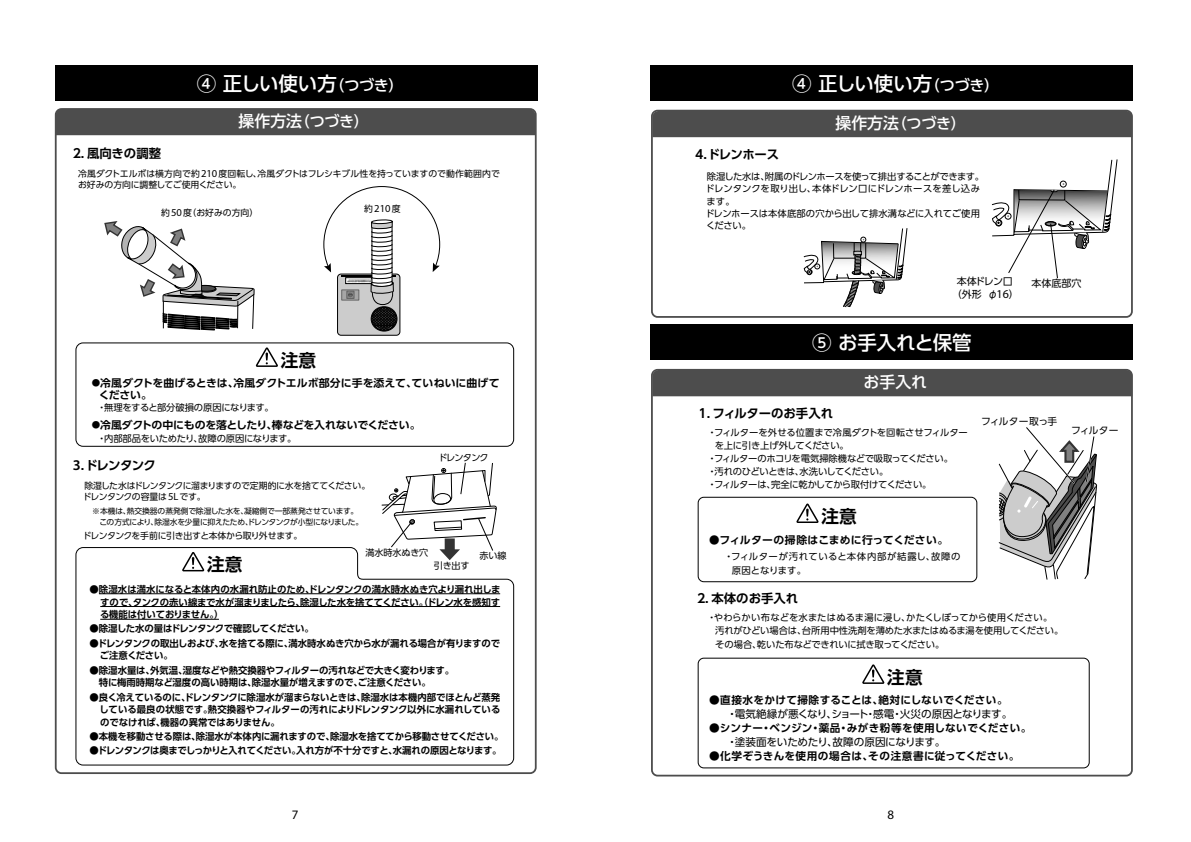
<style>
.page{position:relative;width:1191px;height:842px;background:#fff}
.page>*{position:absolute;margin:0;border:0;box-sizing:border-box;transform-origin:0 0}
.t1{font:500 19.5px "UD Shin Go Pro";color:#fff}
.t2{font:700 17.7px "UD Shin Go Pro De";color:#000}
.t3{font:500 15.9px "UD Shin Go Pro";color:#fff}
.t4{font:500 15px "UD Shin Go Pro";letter-spacing:-.015em;color:#fff}
.t5{font:13px "Myriad Pro";color:#000}
.t6{font:700 12.4px "UD Shin Go Pro De";letter-spacing:-.01em;color:#000}
.t7{font:700 10.6px/14.2px "UD Shin Go Pro De";letter-spacing:.035em;color:#000}
.t8{font:10.6px/14.2px "UD Shin Go Pro";letter-spacing:-.045em;color:#000}
.t9{font:700 10.6px/12.4px "UD Shin Go Pro De";letter-spacing:.005em;color:#000}
.t10{font:700 10.6px "UD Shin Go Pro De";letter-spacing:-.02em;color:#000}
.t11{font:700 10.6px "UD Shin Go Pro De";letter-spacing:.025em;color:#000}
.t12{font:10.6px "Myriad Pro";color:#000}
.t13{font:10px/12.5px "UD Shin Go Pro";letter-spacing:-.055em;color:#000;text-align:center}
.t14{font:10px "UD Shin Go Pro";color:#000}
.t15{font:9.7px "UD Shin Go Pro";letter-spacing:-.045em;color:#000}
.t16{font:700 9.6px/12.8px "UD Shin Go Pro De";letter-spacing:-.02em;color:#000;text-align:justify}
.t17{font:700 9.6px "UD Shin Go Pro De";letter-spacing:-.045em;color:#000}
.t18{font:700 9.6px "UD Shin Go Pro De";letter-spacing:-.055em;color:#000}
.t19{font:9.4px/13.5px "UD Shin Go Pro";letter-spacing:.05em;color:#000}
.t20{font:9.3px/12.4px "UD Shin Go Pro";letter-spacing:-.025em;color:#000}
.t21{font:9.3px "UD Shin Go Pro";color:#000}
.t22{font:9.1px "UD Shin Go Pro";letter-spacing:-.03em;color:#000}
.t23{font:9.1px "UD Shin Go Pro";letter-spacing:-.005em;color:#000}
.t24{font:8.9px/10.6px "UD Shin Go Pro";color:#000}
.t25{font:8.9px/10.6px "UD Shin Go Pro";letter-spacing:-.025em;color:#000}
.t26{font:8.9px "UD Shin Go Pro";letter-spacing:-.045em;color:#000}
.t27{font:7.8px/10.6px "UD Shin Go Pro";letter-spacing:-.03em;color:#000;text-align:center}
.s1{font-size:15px}
.s2{font-size:15.9px}
.s3{font-family:"Myriad Pro";font-size:10.6px}
.s4{font-family:"UD Shin Go Pro";font-size:8.9px}
.s5{font-size:8.5px}
.s6{font-family:"Myriad Pro";font-weight:600;font-size:14.9px}
.s7{font-family:"Myriad Pro";font-size:10.4px}
.s8{font-family:"Myriad Pro";font-size:12px}
.s9{color:#fff}
.s10{font-family:"UD Shin Go Pro";font-weight:400}
.s11{font-family:"UD Shin Go Pro De";font-weight:700}
</style>
<div class="page">
<div style="left:55px;top:66px;width:482px;height:35px;background:#000"></div>
<svg style="left:337px;top:274px;width:63px;height:61px"></svg>
<svg style="left:323px;top:186px;width:118px;height:147px"></svg>
<img style="left:323px;top:243px;width:85px;height:75px">
<svg style="left:104px;top:221px;width:151px;height:109px"></svg>
<div style="left:55px;top:109px;width:480px;height:26px;background:#4d4d4d"></div>
<svg style="left:256px;top:347px;width:22px;height:20px"></svg>
<div style="left:75px;top:342px;width:439px;height:105px;border:1px solid #000;border-radius:7px"></div>
<svg style="left:75px;top:547px;width:439px;height:219px"></svg>
<div style="left:651px;top:66px;width:481px;height:35px;background:#000"></div>
<div style="left:651px;top:324px;width:481px;height:35px;background:#000"></div>
<div style="left:651px;top:110px;width:481px;height:208px;border:2px solid #4d4d4d;border-radius:6px"></div>
<div style="left:651px;top:369px;width:481px;height:407px;border:2px solid #4d4d4d;border-radius:6px"></div>
<div style="left:652px;top:111px;width:480px;height:26px;background:#4d4d4d"></div>
<div style="left:652px;top:370px;width:480px;height:26px;background:#4d4d4d"></div>
<div style="left:697px;top:497px;width:280px;height:85px;border:1px solid #000;border-radius:6px"></div>
<svg style="left:796px;top:503px;width:22px;height:20px"></svg>
<div style="left:697px;top:658px;width:392px;height:110px;border:1px solid #000;border-radius:6px"></div>
<svg style="left:862px;top:664px;width:22px;height:20px"></svg>
<svg style="left:803px;top:228px;width:104px;height:79px"></svg>
<svg style="left:991px;top:159px;width:126px;height:120px"></svg>
<svg style="left:999px;top:427px;width:97px;height:153px"></svg>
<svg style="left:382px;top:462px;width:114px;height:98px"></svg>
<hr style="left:99px;top:593px;width:401px;height:1px;background:#000">
<hr style="left:100px;top:606px;width:400px;height:1px;background:#000">
<hr style="left:100px;top:619px;width:119px;height:1px;background:#000">
<p class="t1" style="left:197px;top:68px;width:208px">④ 正しい使い方<span class="s1">（つづき）</span></p>
<p class="t4" style="left:238px;top:109px;width:132px"><span class="s2">操作方法</span>（つづき）</p>
<p class="t6" style="left:71px;top:143px;width:92px">２．風向きの調整</p>
<p class="t24" style="left:78px;top:168px;width:423px">冷風ダクトエルボは横方向で約<span class="s3">210</span>度回転し、冷風ダクトはフレシキブル性を持っていますので動作範囲内でお好みの方向に調整してご使用ください。</p>
<p class="t25" style="left:161px;top:207px;width:99px">約<span class="s3">50</span>度（お好みの方向）</p>
<p class="t12" style="left:364px;top:202px;width:38px"><span class="s4">約</span>210<span class="s4">度</span></p>
<p class="t2" style="left:281px;top:346px;width:37px">注意</p>
<p class="t9" style="left:99px;top:376px;width:402px;text-indent:-7px"><span class="s5">●</span>冷風ダクトを曲げるときは、冷風ダクトエルボ部分に手を添えて、ていねいに曲げてください。</p>
<p class="t20" style="left:97px;top:401px;width:178px">・無理をすると部分破損の原因になります。</p>
<p class="t10" style="left:92px;top:416px;width:330px"><span class="s5">●</span>冷風ダクトの中にものを落としたり、棒などを入れないでください。</p>
<p class="t20" style="left:97px;top:431px;width:201px">・内部部品をいためたり、故障の原因になります。</p>
<p class="t6" style="left:73px;top:455px;width:84px"><span class="s6">3</span>．ドレンタンク</p>
<p class="t25" style="left:83px;top:480px;width:289px">除湿した水はドレンタンクに溜まりますので定期的に水を捨ててください。ドレンタンクの容量は<span class="s3">5</span><span class="s7">L</span>です。</p>
<p class="t27" style="left:84px;top:505px;width:280px">※本機は、熱交換器の蒸発側で除湿した水を、凝縮側で一部蒸発させています。<br>　　この方式により、除湿水を少量に抑えたため、ドレンタンクが小型になりました。</p>
<p class="t26" style="left:83px;top:528px;width:221px">ドレンタンクを手前に引き出すと本体から取り外せます。</p>
<p class="t22" style="left:438px;top:450px;width:52px">ドレンタンク</p>
<p class="t2" style="left:207px;top:550px;width:37px">注意</p>
<p class="t23" style="left:365px;top:545px;width:64px">満水時水ぬき穴</p>
<p class="t22" style="left:479px;top:549px;width:29px">赤い線</p>
<p class="t22" style="left:434px;top:559px;width:37px">引き出す</p>
<p class="t16" style="left:100px;top:582px;width:402px;text-indent:-10px">●除湿水は満水になると本体内の水漏れ防止のため、ドレンタンクの満水時水ぬき穴より漏れ出しますので、タンクの赤い線まで水が溜まりましたら、除湿した水を捨ててください。（ドレン水を感知する機能は付いておりません。）</p>
<p class="t18" style="left:90px;top:621px;width:226px">●除湿した水の量はドレンタンクで確認してください。</p>
<p class="t16" style="left:100px;top:636px;width:402px;text-indent:-10px">●ドレンタンクの取出しおよび、水を捨てる際に、満水時水ぬき穴から水が漏れる場合が有りますのでご注意ください。</p>
<p class="t16" style="left:90px;top:663px;width:366px">●除湿水量は、外気温、湿度などや熱交換器やフィルターの汚れなどで大きく変わります。　特に梅雨時期など湿度の高い時期は、除湿水量が増えますので、ご注意ください。　　</p>
<p class="t16" style="left:100px;top:690px;width:402px;text-indent:-10px">●良く冷えているのに、ドレンタンクに除湿水が溜まらないときは、除湿水は本機内部でほとんど蒸発している最良の状態です。熱交換器やフィルターの汚れによりドレンタンク以外に水漏れしているのでなければ、機器の異常ではありません。</p>
<p class="t16" style="left:90px;top:730px;width:415px">●本機を移動させる際は、除湿水が本体内に漏れますので、除湿水を捨ててから移動させてください。</p>
<p class="t17" style="left:90px;top:743px;width:413px">●ドレンタンクは奥までしっかりと入れてください。入れ方が不十分ですと、水漏れの原因となります。</p>
<p class="t1" style="left:792px;top:68px;width:208px">④ 正しい使い方<span class="s1">（つづき）</span></p>
<p class="t6" style="left:693px;top:144px;width:88px">４．ドレンホース</p>
<p class="t4" style="left:835px;top:111px;width:132px"><span class="s2">操作方法</span>（つづき）</p>
<p class="t20" style="left:705px;top:170px;width:280px">除湿した水は、附属のドレンホースを使って排出することができます。ドレンタンクを取り出し、本体ドレン口にドレンホースを差し込みます。<br>ドレンホースは本体底部の穴から出して排水溝などに入れてご使用ください。</p>
<p class="t13" style="left:951px;top:275px;width:69px">本体ドレン口（外形 φ<span class="s8">16</span>）</p>
<p class="t1" style="left:812px;top:326px;width:161px">⑤ お手入れと保管</p>
<p class="t3" style="left:863px;top:369px;width:65px">お手入れ</p>
<p class="t14" style="left:1031px;top:275px;width:51px">本体底部穴</p>
<p class="t6" style="left:696px;top:403px;width:212px">１．フィルターのお手入れ<span class="s9">　　　　　　</span></p>
<p class="t21" style="left:707px;top:425px;width:262px">・フィルターを外せる位置まで冷風ダクトを回転させフィルター</p>
<p class="t20" style="left:715px;top:439px;width:136px">を上に引き上げ外してください。</p>
<p class="t20" style="left:707px;top:452px;width:247px">・フィルターのホコリを電気掃除機などで吸取ってください。</p>
<p class="t20" style="left:707px;top:465px;width:182px">・汚れのひどいときは、水洗いしてください。</p>
<p class="t20" style="left:707px;top:478px;width:226px">・フィルターは、完全に乾かしてから取付けてください。</p>
<p class="t2" style="left:821px;top:502px;width:37px">注意</p>
<p class="t11" style="left:709px;top:532px;width:241px"><span class="s10">●</span>フィルターの掃除はこまめに行ってください。</p>
<p class="t19" style="left:732px;top:550px;width:230px;text-indent:-8px">・フィルターが汚れていると本体内部が結露し、故障の原因となります。</p>
<p class="t6" style="left:695px;top:588px;width:105px">２．本体のお手入れ</p>
<p class="t15" style="left:981px;top:413px;width:78px">フィルター取っ手</p>
<p class="t20" style="left:715px;top:611px;width:350px;line-height:13.1px;text-indent:-8px">・やわらかい布などを水またはぬるま湯に浸し、かたくしぼってから使用ください。汚れがひどい場合は、台所用中性洗剤を薄めた水またはぬるま湯を使用してください。その場合、乾いた布などできれいに拭き取ってください。</p>
<p class="t2" style="left:887px;top:663px;width:37px">注意</p>
<p class="t8" style="left:727px;top:692px;width:287px;text-indent:-18px"><span class="s11">●直接水をかけて掃除することは、絶対にしないでください。</span>・電気絶縁が悪くなり、ショート・感電・火災の原因となります。</p>
<p class="t7" style="left:727px;top:721px;width:306px;text-indent:-18px">●シンナー・ベンジン・薬品・みがき粉等を使用しないでください。<span class="s10">・塗装面をいためたり、故障の原因になります。</span></p>
<p class="t7" style="left:709px;top:749px;width:312px">●化学ぞうきんを使用の場合は、その注意書に従ってください。</p>
<p class="t15" style="left:1071px;top:423px;width:49px">フィルター</p>
<p class="t5" style="left:292px;top:807px;width:8px">7</p>
<p class="t5" style="left:887px;top:807px;width:8px">8</p>
</div>
